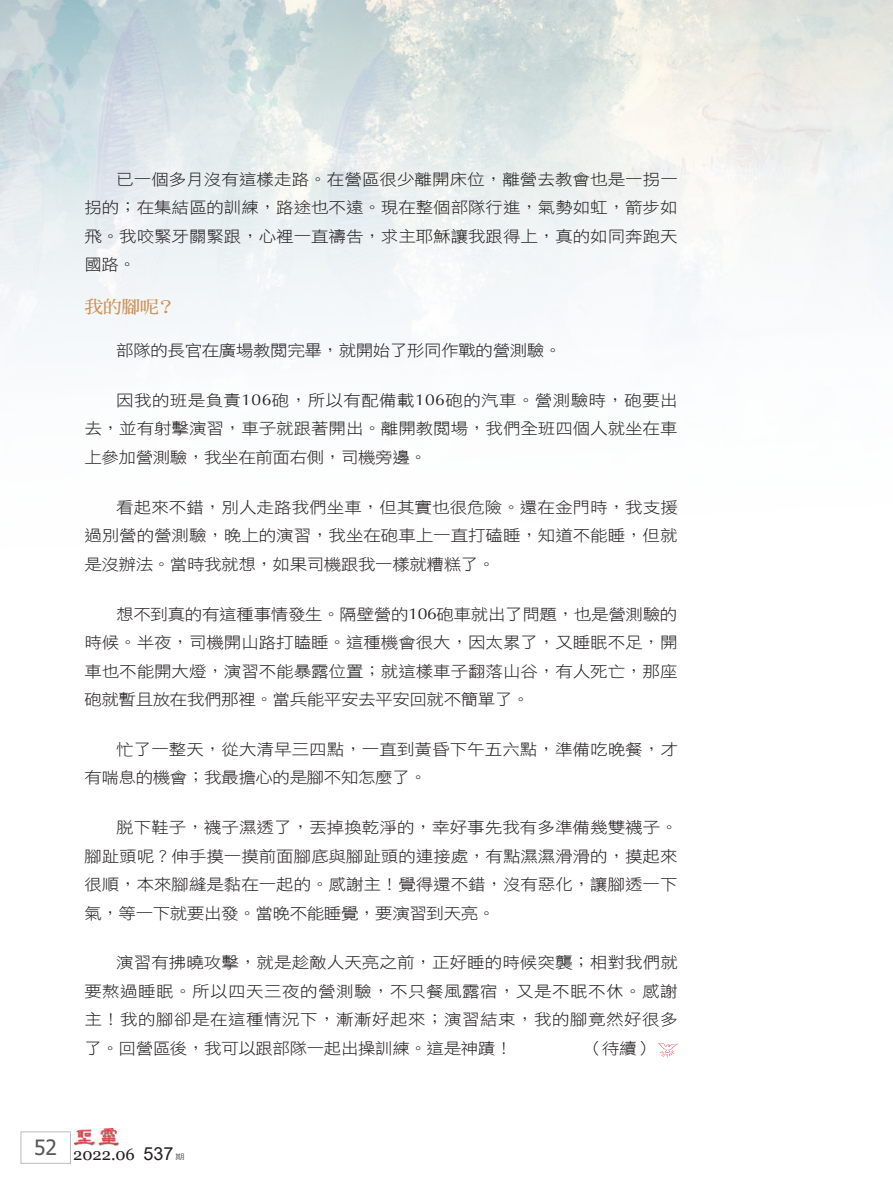
<style>
.page{position:relative;width:893px;height:1191px;background:#fff}
.page>*{position:absolute;margin:0;border:0;box-sizing:border-box;transform-origin:0 0}
.中標{font:17.55px "DF Ming W7 WIN BF";color:#cd9357;scale:1.08 1}
.t1{font:16.5px "Georgia";color:#231f20}
.t2{font:15.75px/28.5px "DF Hei W3 WIN BF";letter-spacing:-.005em;color:#231f20;text-align:justify;scale:1.11 1}
.t3{font:15.75px "DF Hei W3 WIN BF";letter-spacing:-.025em;color:#231f20;scale:1.11 1}
.t4{font:7.5px "DF Hei W5 WIN BF";color:#57585a;scale:1.25 1}
.s1{font-family:"Optima"}
.s2{font-family:"Arial";font-size:18px}
</style>
<div class="page">
<div style="left:21px;top:1131px;width:50px;height:32px;border:1px solid #bcbdc0"></div>
<img style="left:74px;top:1128px;width:44px;height:17px">
<img style="left:0;top:0;width:893px;height:342px">
<svg style="left:658px;top:1043px;width:20px;height:14px"></svg>
<p class="t2" style="left:84px;top:165px;width:536px;text-indent:32px">已一個多月沒有這樣走路。在營區很少離開床位，離營去教會也是一拐一拐的；在集結區的訓練，路途也不遠。現在整個部隊行進，氣勢如虹，箭步如飛。我咬緊牙關緊跟，心裡一直禱告，求主耶穌讓我跟得上，真的如同奔跑天國路。</p>
<p class="中標" style="left:84px;top:298px;width:86px">我的腳呢？</p>
<p class="t3" style="left:116px;top:342px;width:403px">部隊的長官在廣場教閱完畢，就開始了形同作戰的營測驗。</p>
<p class="t2" style="left:84px;top:386px;width:536px;text-indent:32px">因我的班是負責<span class="s1">106</span>砲，所以有配備載<span class="s1">106</span>砲的汽車。營測驗時，砲要出去，並有射擊演習，車子就跟著開出。離開教閱場，我們全班四個人就坐在車上參加營測驗，我坐在前面右側，司機旁邊。</p>
<p class="t2" style="left:84px;top:493px;width:536px;text-indent:32px">看起來不錯，別人走路我們坐車，但其實也很危險。還在金門時，我支援過別營的營測驗，晚上的演習，我坐在砲車上一直打磕睡，知道不能睡，但就是沒辦法。當時我就想，如果司機跟我一樣就糟糕了。</p>
<p class="t2" style="left:84px;top:599px;width:536px;text-indent:32px">想不到真的有這種事情發生。隔壁營的<span class="s1">106</span>砲車就出了問題，也是營測驗的時候。半夜，司機開山路打瞌睡。這種機會很大，因太累了，又睡眠不足，開車也不能開大燈，演習不能暴露位置；就這樣車子翻落山谷，有人死亡，那座砲就暫且放在我們那裡。當兵能平安去平安回就不簡單了。</p>
<p class="t2" style="left:84px;top:735px;width:536px;text-indent:32px">忙了一整天，從大清早三四點，一直到黃昏下午五六點，準備吃晚餐，才有喘息的機會；我最擔心的是腳不知怎麼了。</p>
<p class="t2" style="left:84px;top:813px;width:536px;text-indent:32px">脫下鞋子，襪子濕透了，丟掉換乾淨的，幸好事先我有多準備幾雙襪子。腳趾頭呢？伸手摸一摸前面腳底與腳趾頭的連接處，有點濕濕滑滑的，摸起來很順，本來腳縫是黏在一起的。感謝主！覺得還不錯，沒有惡化，讓腳透一下氣，等一下就要出發。當晚不能睡覺，要演習到天亮。</p>
<p class="t2" style="left:84px;top:948px;width:536px;text-indent:32px">演習有拂曉攻擊，就是趁敵人天亮之前，正好睡的時候突襲；相對我們就要熬過睡眠。所以四天三夜的營測驗，不只餐風露宿，又是不眠不休。感謝主！我的腳卻是在這種情況下，漸漸好起來；演習結束，我的腳竟然好很多了。回營區後，我可以跟部隊一起出操訓練。這是神蹟！</p>
<p class="t2" style="left:585px;top:1034px;width:64px">（待續）</p>
<p class="t1" style="left:34px;top:1144px;width:141px"><sup>52</sup> 2022.06 <span class="s2">537</span></p>
<p class="t4" style="left:175px;top:1152px;width:9px">期</p>
</div>
